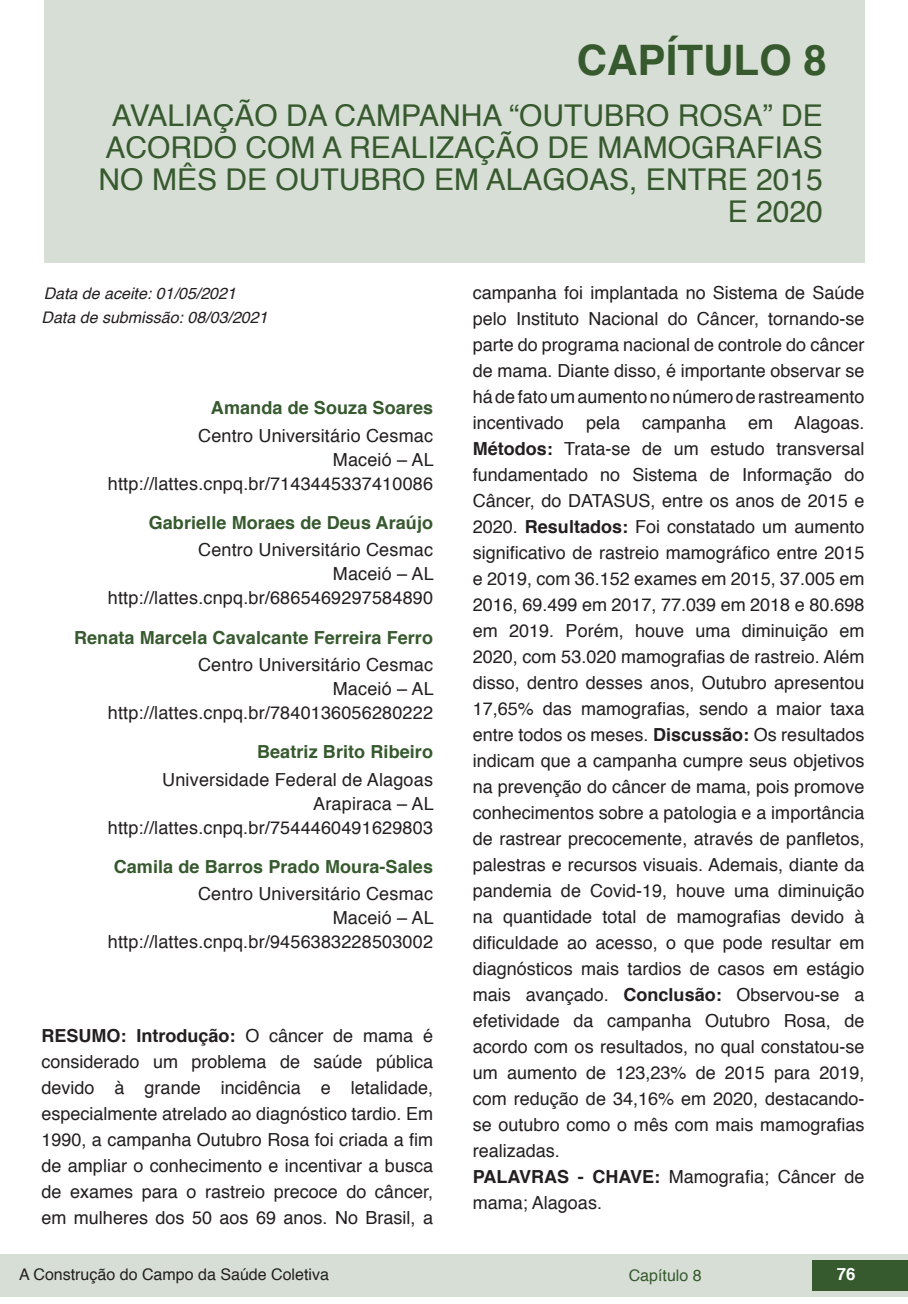
<style>
.page{position:relative;width:908px;height:1304px;background:#fff}
.page>*{position:absolute;margin:0;border:0;box-sizing:border-box;transform-origin:0 0}
.t1{font:700 42px "Helvetica";color:#36592e}
.t2{font:30px/32px "Helvetica";color:#36592e;text-align:right}
.t3{font:18px/26px "Helvetica";color:#231f20;text-align:right}
.t4{font:700 18px "Helvetica";letter-spacing:.005em;color:#36592e}
.t5{font:700 16.8px "Helvetica";color:#fff}
.t6{font:italic 16px "Helvetica";color:#231f20}
.t7{font:16px "Helvetica";color:#231f20}
.t8{font:16px "Helvetica";color:#36592e}
.s1{font-weight:700}
</style>
<div class="page">
<div style="left:0;top:1254px;width:906px;height:43px;background:#d7ded5"></div>
<div style="left:812px;top:1261px;width:95px;height:30px;background:#36592e"></div>
<div style="left:44px;top:0;width:819px;height:263px;background:#d7ded5"></div>
<h1 class="t1" style="left:576px;top:26px;width:251px">CAPÍTULO 8</h1>
<h2 class="t2" style="left:99px;top:101px;width:725px">AVALIAÇÃO DA CAMPANHA “OUTUBRO ROSA” DE<br>ACORDO COM A REALIZAÇÃO DE MAMOGRAFIAS<br>NO MÊS DE OUTUBRO EM ALAGOAS, ENTRE 2015<br>E 2020</h2>
<p class="t6" style="left:44px;top:280px;width:194px">Data de aceite: 01/05/2021</p>
<p class="t6" style="left:41px;top:305px;width:227px">Data de submissão: 08/03/2021</p>
<p class="t4" style="left:211px;top:393px;width:223px">Amanda de Souza Soares</p>
<p class="t3" style="left:108px;top:424px;width:327px;line-height:24px">Centro Universitário Cesmac<br>Maceió – AL http://lattes.cnpq.br/7143445337410086</p>
<p class="t4" style="left:149px;top:508px;width:286px">Gabrielle Moraes de Deus Araújo</p>
<p class="t3" style="left:108px;top:538px;width:327px;line-height:24px">Centro Universitário Cesmac<br>Maceió – AL http://lattes.cnpq.br/6865469297584890</p>
<p class="t4" style="left:74px;top:623px;width:360px">Renata Marcela Cavalcante Ferreira Ferro</p>
<p class="t3" style="left:108px;top:653px;width:327px;line-height:24px">Centro Universitário Cesmac<br>Maceió – AL http://lattes.cnpq.br/7840136056280222</p>
<p class="t4" style="left:257px;top:737px;width:177px">Beatriz Brito Ribeiro</p>
<p class="t3" style="left:108px;top:768px;width:327px;line-height:24px">Universidade Federal de Alagoas<br>Arapiraca – AL http://lattes.cnpq.br/7544460491629803</p>
<p class="t4" style="left:114px;top:852px;width:321px">Camila de Barros Prado Moura-Sales</p>
<p class="t3" style="left:108px;top:882px;width:327px;line-height:24px">Centro Universitário Cesmac<br>Maceió – AL http://lattes.cnpq.br/9456383228503002</p>
<p class="t3" style="left:41px;top:1023px;width:393px;text-align:justify"><span class="s1">RESUMO: Introdução:</span> O câncer de mama é considerado um problema de saúde pública devido à grande incidência e letalidade, especialmente atrelado ao diagnóstico tardio. Em 1990, a campanha Outubro Rosa foi criada a fim de ampliar o conhecimento e incentivar a busca de exames para o rastreio precoce do câncer, em mulheres dos 50 aos 69 anos. No Brasil, a</p>
<p class="t3" style="left:472px;top:280px;width:393px;text-align:left">campanha foi implantada no Sistema de Saúde pelo Instituto Nacional do Câncer, tornando-se parte do programa nacional de controle do câncer de mama. Diante disso, é importante observar se há de fato um aumento no número de rastreamento incentivado pela campanha em Alagoas.<br><span class="s1">Métodos:</span> Trata-se de um estudo transversal fundamentado no Sistema de Informação do Câncer, do DATASUS, entre os anos de 2015 e 2020. <span class="s1">Resultados:</span> Foi constatado um aumento significativo de rastreio mamográfico entre 2015 e 2019, com 36.152 exames em 2015, 37.005 em 2016, 69.499 em 2017, 77.039 em 2018 e 80.698 em 2019. Porém, houve uma diminuição em 2020, com 53.020 mamografias de rastreio. Além disso, dentro desses anos, Outubro apresentou 17,65% das mamografias, sendo a maior taxa entre todos os meses. <span class="s1">Discussão:</span> Os resultados indicam que a campanha cumpre seus objetivos na prevenção do câncer de mama, pois promove conhecimentos sobre a patologia e a importância de rastrear precocemente, através de panfletos, palestras e recursos visuais. Ademais, diante da pandemia de Covid-19, houve uma diminuição na quantidade total de mamografias devido à dificuldade ao acesso, o que pode resultar em diagnósticos mais tardios de casos em estágio mais avançado. <span class="s1">Conclusão:</span> Observou-se a efetividade da campanha Outubro Rosa, de acordo com os resultados, no qual constatou-se um aumento de 123,23% de 2015 para 2019, com redução de 34,16% em 2020, destacando&shy;se outubro como o mês com mais mamografias realizadas.<br><span class="s1">PALAVRAS - CHAVE:</span> Mamografia; Câncer de mama; Alagoas.</p>
<p class="t7" style="left:19px;top:1262px;width:311px">A Construção do Campo da Saúde Coletiva</p>
<p class="t8" style="left:628px;top:1263px;width:74px">Capítulo 8</p>
<p class="t5" style="left:836px;top:1261px;width:20px">76</p>
</div>
